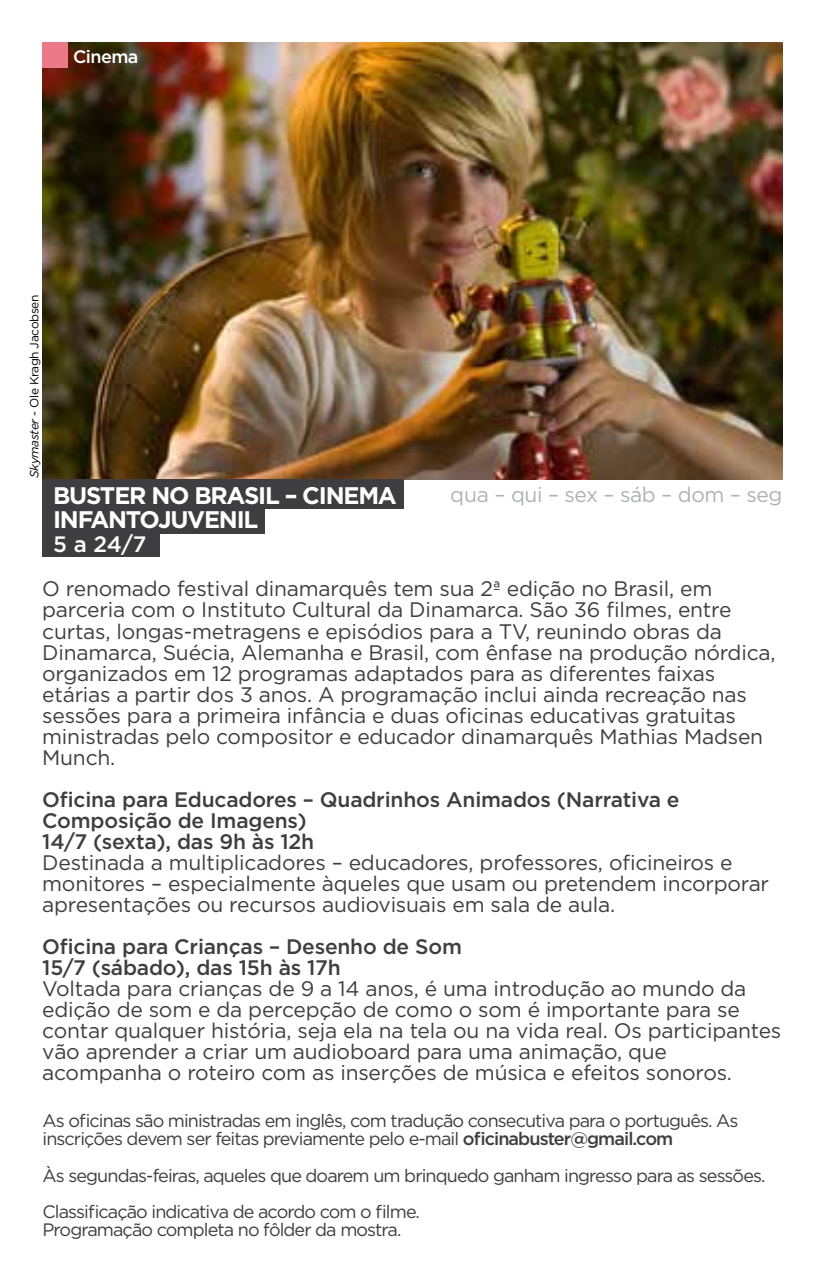
<style>
.page{position:relative;width:825px;height:1276px;background:#fff}
.page>*{position:absolute;margin:0;border:0;box-sizing:border-box;transform-origin:0 0}
.t1{font:700 24px/23.7px "Gotham";letter-spacing:-.05em;color:#fff}
.t2{font:500 22.2px "Gotham";color:#fff}
.t3{font:21px/21px "Gotham";letter-spacing:-.01em;color:#3e3d40}
.t4{font:500 21px/21px "Gotham";letter-spacing:-.01em;color:#3e3d40}
.t5{font:21px "Gotham";letter-spacing:-.02em;color:#9c9e9f}
.t6{font:18px/18px "Gotham";letter-spacing:-.05em;color:#3e3d40}
.t7{font:500 18px "Gotham";letter-spacing:-.03em;color:#fff}
.t8{font:12px "Gotham";letter-spacing:-.03em;color:#000}
.s1{font-style:italic}
.s2{font-weight:500}
</style>
<div class="page">
<img style="left:42px;top:43px;width:740px;height:437px">
<svg style="left:42px;top:42px;width:26px;height:26px"></svg>
<div style="left:43px;top:480px;width:361px;height:29px;background:#3e3d40"></div>
<div style="left:43px;top:504px;width:222px;height:30px;background:#3e3d40"></div>
<div style="left:43px;top:531px;width:117px;height:26px;background:#3e3d40"></div>
<p class="t7" style="left:73px;top:46px;width:67px">Cinema</p>
<p class="t8" style="left:28px;top:478px;width:185px;rotate:-90deg"><span class="s1">Skymaster</span> - Ole Kragh Jacobsen</p>
<p class="t1" style="left:53px;top:483px;width:345px">BUSTER NO BRASIL – CINEMA<br>INFANTOJUVENIL</p>
<p class="t2" style="left:53px;top:531px;width:95px">5 a 24/7</p>
<p class="t5" style="left:451px;top:482px;width:333px">qua – qui – sex – sáb – dom – seg</p>
<p class="t3" style="left:42px;top:578px;width:735px">O renomado festival dinamarquês tem sua 2ª edição no Brasil, em parceria com o Instituto Cultural da Dinamarca. São 36 filmes, entre curtas, longas-metragens e episódios para a TV, reunindo obras da Dinamarca, Suécia, Alemanha e Brasil, com ênfase na produção nórdica, organizados em 12 programas adaptados para as diferentes faixas etárias a partir dos 3 anos. A programação inclui ainda recreação nas sessões para a primeira infância e duas oficinas educativas gratuitas ministradas pelo compositor e educador dinamarquês Mathias Madsen Munch.</p>
<p class="t4" style="left:42px;top:788px;width:639px">Oficina para Educadores – Quadrinhos Animados (Narrativa e<br>Composição de Imagens)<br>14/7 (sexta), das 9h às 12h</p>
<p class="t3" style="left:42px;top:851px;width:728px">Destinada a multiplicadores – educadores, professores, oficineiros e monitores – especialmente àqueles que usam ou pretendem incorporar apresentações ou recursos audiovisuais em sala de aula.</p>
<p class="t4" style="left:42px;top:935px;width:421px">Oficina para Crianças – Desenho de Som<br>15/7 (sábado), das 15h às 17h</p>
<p class="t3" style="left:42px;top:977px;width:741px">Voltada para crianças de 9 a 14 anos, é uma introdução ao mundo da edição de som e da percepção de como o som é importante para se contar qualquer história, seja ela na tela ou na vida real. Os participantes vão aprender a criar um audioboard para uma animação, que acompanha o roteiro com as inserções de música e efeitos sonoros.</p>
<p class="t6" style="left:43px;top:1111px;width:697px">As oficinas são ministradas em inglês, com tradução consecutiva para o português. As inscrições devem ser feitas previamente pelo e-mail <span class="s2">oficinabuster@gmail.com</span></p>
<p class="t6" style="left:43px;top:1156px;width:724px;line-height:36px">Às segundas-feiras, aqueles que doarem um brinquedo ganham ingresso para as sessões.<br>Classificação indicativa de acordo com o filme.</p>
<p class="t6" style="left:43px;top:1219px;width:360px">Programação completa no fôlder da mostra.</p>
</div>
